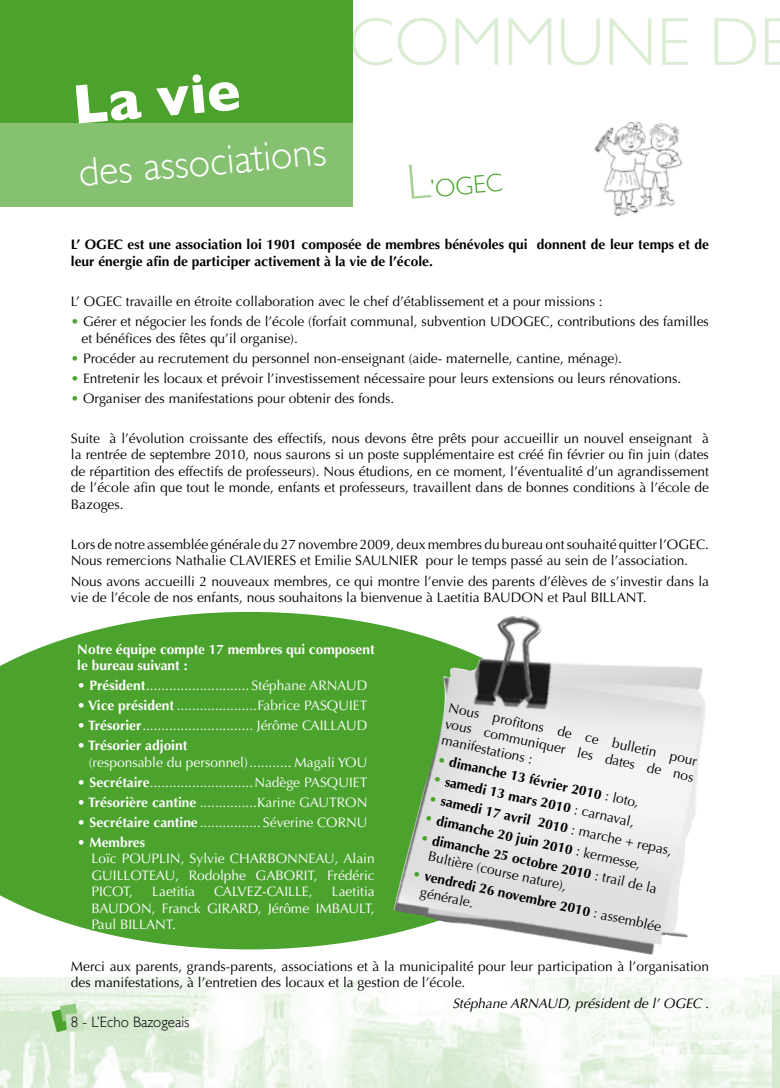
<style>
.page{position:relative;width:780px;height:1088px;background:#fff}
.page>*{position:absolute;margin:0;border:0;box-sizing:border-box;transform-origin:0 0}
.t1{font:300 68.12px "Gill Sans";color:#dbedd5}
.t2{font:700 56.25px "Gill Sans";color:#fff}
.t3{font:300 40px "Gill Sans";color:#fff}
.t4{font:300 25px "Gill Sans";color:#4ba32e}
.t5{font:300 15px "Gill Sans";color:#000}
.t6{font:13.75px/16.5px "Optima";color:#000}
.t7{font:13.75px/16.5px "Optima";color:#fff;text-align:justify}
.t8{font:700 13.75px/16.5px "Optima";color:#000}
.t9{font:700 13.75px/16.5px "Optima";color:#fff}
.t10{font:italic 13.75px "Optima";color:#000}
.s1{font-size:50px;color:#a5d196}
.s2{color:#4ba32e}
.s3{font-weight:700}
.s4{font-weight:400;color:#4ba32e}
.s5{font-weight:400}
</style>
<div class="page">
<svg style="left:0;top:612px;width:393px;height:337px;background:#57a93d"></svg>
<img style="left:762px;top:976px;width:18px;height:112px">
<img style="left:0;top:977px;width:771px;height:111px">
<svg style="left:51px;top:1003px;width:33px;height:29px"></svg>
<img style="left:594px;top:121px;width:89px;height:96px">
<img style="left:393px;top:616px;width:313px;height:339px">
<div style="left:0;top:0;width:352px;height:128px;background:#4ba32e"></div>
<div style="left:0;top:124px;width:352px;height:83px;background:#85c171"></div>
<h2 class="t2" style="left:70px;top:72px;width:169px;rotate:-5deg">La vie</h2>
<h3 class="t3" style="left:76px;top:150px;width:250px;rotate:-5deg">des associations</h3>
<h1 class="t1" style="left:348px;top:2px;width:446px">COMMUNE DE</h1>
<h3 class="t4" style="left:406px;top:176px;width:97px;rotate:-5deg"><span class="s1">L</span>’OGEC</h3>
<p class="t8" style="left:71px;top:237px;width:639px">L’ OGEC est une association loi 1901 composée de membres bénévoles qui donnent de leur temps et de leur énergie afin de participer activement à la vie de l’école.</p>
<p class="t6" style="left:71px;top:293px;width:533px">L’ OGEC travaille en étroite collaboration avec le chef d’établissement et a pour missions :</p>
<p class="t6" style="left:81px;top:313px;width:629px;text-indent:-11px"><span class="s2">•</span> Gérer et négocier les fonds de l’école (forfait communal, subvention UDOGEC, contributions des familles et bénéfices des fêtes qu’il organise).</p>
<p class="t6" style="left:71px;top:350px;width:552px"><span class="s2">•</span> Procéder au recrutement du personnel non-enseignant (aide- maternelle, cantine, ménage).</p>
<p class="t6" style="left:71px;top:370px;width:612px"><span class="s2">•</span> Entretenir les locaux et prévoir l’investissement nécessaire pour leurs extensions ou leurs rénovations.</p>
<p class="t6" style="left:71px;top:390px;width:325px"><span class="s2">•</span> Organiser des manifestations pour obtenir des fonds.</p>
<p class="t6" style="left:71px;top:430px;width:639px;text-align:justify">Suite à l’évolution croissante des effectifs, nous devons être prêts pour accueillir un nouvel enseignant à la rentrée de septembre 2010, nous saurons si un poste supplémentaire est créé fin février ou fin juin (dates de répartition des effectifs de professeurs). Nous étudions, en ce moment, l’éventualité d’un agrandissement de l’école afin que tout le monde, enfants et professeurs, travaillent dans de bonnes conditions à l’école de Bazoges.</p>
<p class="t6" style="left:71px;top:536px;width:639px">Lors de notre assemblée générale du 27 novembre 2009, deux membres du bureau ont souhaité quitter l’OGEC.<br>Nous remercions Nathalie CLAVIERES et Emilie SAULNIER pour le temps passé au sein de l’association.</p>
<p class="t6" style="left:71px;top:573px;width:639px">Nous avons accueilli 2 nouveaux membres, ce qui montre l’envie des parents d’élèves de s’investir dans la vie de l’école de nos enfants, nous souhaitons la bienvenue à Laetitia BAUDON et Paul BILLANT.</p>
<p class="t9" style="left:77px;top:641px;width:299px">Notre équipe compte 17 membres qui composent le bureau suivant :</p>
<p class="t7" style="left:77px;top:677px;width:291px"><span class="s3">• Président</span>........................... Stéphane ARNAUD</p>
<p class="t7" style="left:77px;top:697px;width:292px"><span class="s3">• Vice président</span> .....................Fabrice PASQUIET</p>
<p class="t7" style="left:77px;top:717px;width:292px"><span class="s3">• Trésorier</span>............................. Jérôme CAILLAUD</p>
<p class="t9" style="left:77px;top:737px;width:111px">• Trésorier adjoint</p>
<p class="t7" style="left:89px;top:754px;width:280px">(responsable du personnel)........... Magali YOU</p>
<p class="t7" style="left:77px;top:774px;width:292px"><span class="s3">• Secrétaire</span>...........................Nadège PASQUIET</p>
<p class="t7" style="left:77px;top:794px;width:292px"><span class="s3">• Trésorière cantine</span> ...............Karine GAUTRON</p>
<p class="t7" style="left:77px;top:814px;width:292px"><span class="s3">• Secrétaire cantine</span> ................ Séverine CORNU</p>
<p class="t9" style="left:77px;top:834px;width:69px">• Membres</p>
<p class="t7" style="left:91px;top:851px;width:285px">Loïc POUPLIN, Sylvie CHARBONNEAU, Alain GUILLOTEAU, Rodolphe GABORIT, Frédéric PICOT,</p>
<p class="t6" style="left:450px;top:700px;width:255px;text-align:justify;rotate:12deg">Nous profi tons de ce bulletin pour vous communiquer les dates de nos manifestations :</p>
<p class="t8" style="left:439px;top:751px;width:207px;rotate:12deg"><span class="s4">•</span> dimanche 13 février 2010 <span class="s5">: loto,</span></p>
<p class="t8" style="left:435px;top:771px;width:207px;rotate:12deg"><span class="s4">•</span> samedi 13 mars 2010 <span class="s5">: carnaval,</span></p>
<p class="t8" style="left:431px;top:790px;width:250px;rotate:12deg"><span class="s4">•</span> samedi 17 avril 2010 <span class="s5">: marche + repas,</span></p>
<p class="t8" style="left:426px;top:810px;width:222px;rotate:12deg"><span class="s4">•</span> dimanche 20 juin 2010 <span class="s5">: kermesse,</span></p>
<p class="t6" style="left:433px;top:832px;width:232px;text-indent:-11px;rotate:12deg"><span class="s2">•</span> <span class="s3">dimanche 25 octobre 2010</span> : trail de la<br>Bultière (course nature),</p>
<p class="t8" style="left:425px;top:868px;width:244px;text-indent:-11px;rotate:12deg"><span class="s4">•</span> vendredi 26 novembre 2010 <span class="s5">: assemblée générale.</span></p>
<p class="t6" style="left:71px;top:958px;width:639px">Merci aux parents, grands-parents, associations et à la municipalité pour leur participation à l’organisation des manifestations, à l’entretien des locaux et la gestion de l’école.</p>
<p class="t10" style="left:452px;top:995px;width:258px">Stéphane ARNAUD, président de l’ OGEC .</p>
<p class="t7" style="left:91px;top:884px;width:285px;text-indent:240px">Laetitia BAUDON, Franck GIRARD, Jérôme IMBAULT, Paul BILLANT.</p>
<p class="t7" style="left:152px;top:884px;width:44px">Laetitia</p>
<p class="t7" style="left:214px;top:884px;width:100px">CALVEZ-CAILLE,</p>
<p class="t5" style="left:71px;top:1013px;width:120px">8 - L’Echo Bazogeais</p>
</div>
